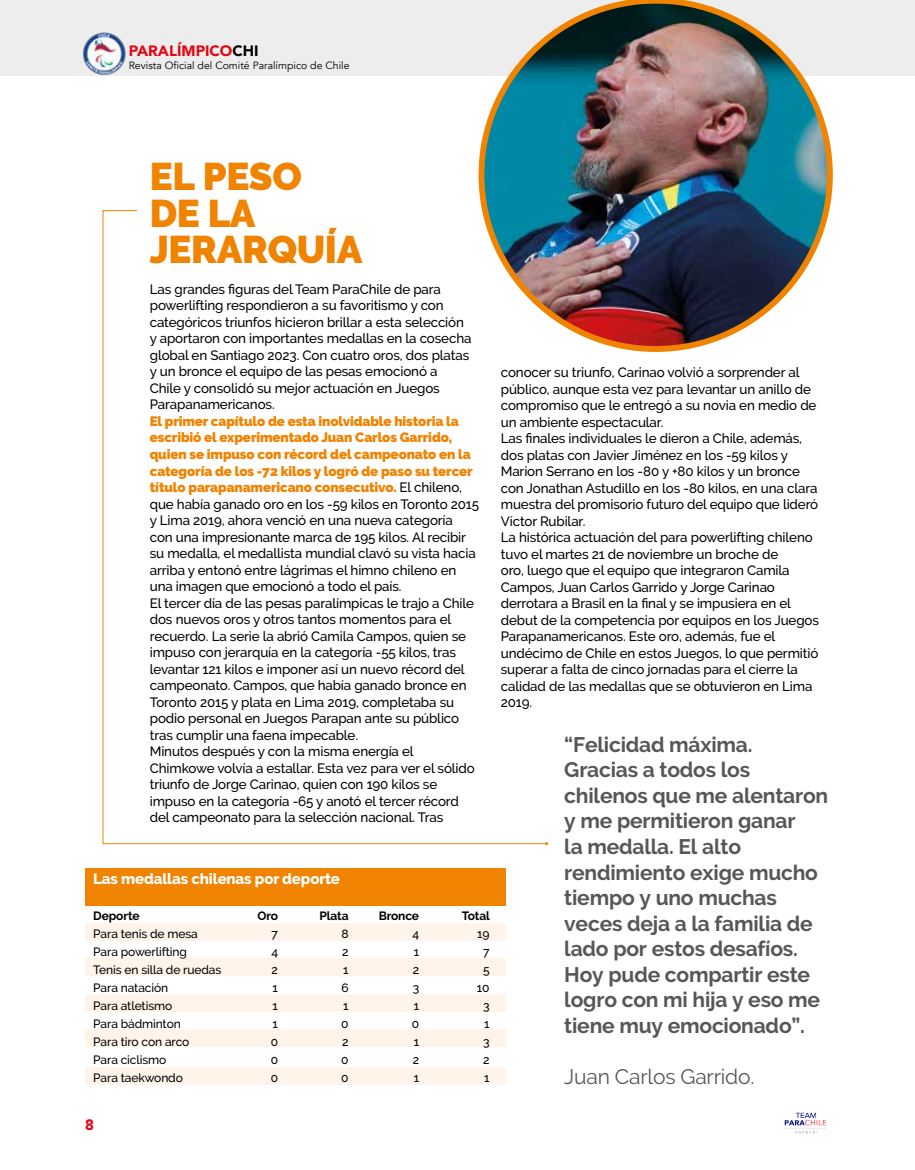
<style>
.page{position:relative;width:915px;height:1170px;background:#fff}
.page>*{position:absolute;margin:0;border:0;box-sizing:border-box;transform-origin:0 0}
.t1{font:900 38.4px/36.8px "Raleway";letter-spacing:-.01em;color:#f08300}
.t2{font:700 21px/25.5px "Raleway";letter-spacing:-.01em;color:#575756}
.t3{font:21px "Raleway";letter-spacing:-.01em;color:#575756}
.t4{font:800 15px "Raleway";letter-spacing:-.01em;color:#fff}
.t5{font:900 15px "Avenir";color:#e30613}
.t6{font:500 13.5px/16.5px "Raleway";letter-spacing:-.01em;color:#000}
.t7{font:500 12px "Raleway";letter-spacing:-.01em;color:#000}
.t8{font:700 12px "Raleway";letter-spacing:-.01em;color:#000}
.t9{font:10.5px "Avenir";color:#000}
.s1{color:#000}
.s2{font-weight:900;color:#f08300}
</style>
<div class="page">
<div style="left:0;top:0;width:914px;height:76px;background:#ededed"></div>
<img style="left:83px;top:32px;width:43px;height:44px">
<img style="left:784px;top:1112px;width:43px;height:22px">
<div style="left:85px;top:922px;width:421px;height:18px;background:#fff4e9"></div>
<div style="left:85px;top:957px;width:421px;height:18px;background:#fff4e9"></div>
<div style="left:85px;top:994px;width:421px;height:17px;background:#fff4e9"></div>
<div style="left:85px;top:1029px;width:421px;height:17px;background:#fff4e9"></div>
<div style="left:85px;top:1067px;width:421px;height:17px;background:#fff4e9"></div>
<div style="left:85px;top:868px;width:421px;height:37px;background:#f08300"></div>
<img style="left:478px;top:0;width:354px;height:352px">
<svg style="left:102px;top:210px;width:445px;height:634px"></svg>
<p class="t5" style="left:129px;top:38px;width:131px">PARALÍMPICO<span class="s1">CHI</span></p>
<p class="t9" style="left:129px;top:59px;width:222px">Revista Oficial del Comité Paralímpico de Chile</p>
<h1 class="t1" style="left:150px;top:158px;width:214px">EL PESO<br>DE LA<br>JERARQUÍA</h1>
<p class="t6" style="left:150px;top:281px;width:323px">Las grandes figuras del Team ParaChile de para powerlifting respondieron a su favoritismo y con categóricos triunfos hicieron brillar a esta selección y aportaron con importantes medallas en la cosecha global en Santiago 2023. Con cuatro oros, dos platas y un bronce el equipo de las pesas emocionó a Chile y consolidó su mejor actuación en Juegos Parapanamericanos.</p>
<p class="t6" style="left:150px;top:413px;width:331px"><span class="s2">El primer capítulo de esta inolvidable historia la escribió el experimentado Juan Carlos Garrido, quien se impuso con récord del campeonato en la categoría de los -72 kilos y logró de paso su tercer título parapanamericano consecutivo.</span> El chileno, que había ganado oro en los -59 kilos en Toronto 2015 y Lima 2019, ahora venció en una nueva categoría con una impresionante marca de 195 kilos. Al recibir su medalla, el medallista mundial clavó su vista hacia arriba y entonó entre lágrimas el himno chileno en una imagen que emocionó a todo el país.<br>El tercer día de las pesas paralímpicas le trajo a Chile dos nuevos oros y otros tantos momentos para el recuerdo. La serie la abrió Camila Campos, quien se impuso con jerarquía en la categoría -55 kilos, tras levantar 121 kilos e imponer así un nuevo récord del campeonato. Campos, que había ganado bronce en Toronto 2015 y plata en Lima 2019, completaba su podio personal en Juegos Parapan ante su público tras cumplir una faena impecable.<br>Minutos después y con la misma energía el Chimkowe volvía a estallar. Esta vez para ver el sólido triunfo de Jorge Carinao, quien con 190 kilos se impuso en la categoría -65 y anotó el tercer récord del campeonato para la selección nacional. Tras</p>
<p class="t4" style="left:93px;top:870px;width:248px">Las medallas chilenas por deporte</p>
<p class="t8" style="left:93px;top:908px;width:48px">Deporte</p>
<p class="t8" style="left:257px;top:908px;width:22px">Oro</p>
<p class="t8" style="left:319px;top:908px;width:31px">Plata</p>
<p class="t8" style="left:378px;top:908px;width:42px">Bronce</p>
<p class="t8" style="left:461px;top:908px;width:30px">Total</p>
<p class="t7" style="left:93px;top:926px;width:106px">Para tenis de mesa</p>
<p class="t7" style="left:271px;top:926px;width:8px">7</p>
<p class="t7" style="left:341px;top:926px;width:9px">8</p>
<p class="t7" style="left:412px;top:926px;width:8px">4</p>
<p class="t7" style="left:477px;top:926px;width:14px">19</p>
<p class="t7" style="left:93px;top:944px;width:95px">Para powerlifting</p>
<p class="t7" style="left:271px;top:944px;width:8px">4</p>
<p class="t7" style="left:342px;top:944px;width:8px">2</p>
<p class="t7" style="left:413px;top:944px;width:7px">1</p>
<p class="t7" style="left:483px;top:944px;width:8px">7</p>
<p class="t7" style="left:93px;top:962px;width:130px">Tenis en silla de ruedas</p>
<p class="t7" style="left:271px;top:962px;width:8px">2</p>
<p class="t7" style="left:343px;top:962px;width:7px">1</p>
<p class="t7" style="left:412px;top:962px;width:8px">2</p>
<p class="t7" style="left:483px;top:962px;width:8px">5</p>
<p class="t7" style="left:93px;top:980px;width:76px">Para natación</p>
<p class="t7" style="left:272px;top:980px;width:7px">1</p>
<p class="t7" style="left:341px;top:980px;width:9px">6</p>
<p class="t7" style="left:412px;top:980px;width:8px">3</p>
<p class="t7" style="left:477px;top:980px;width:14px">10</p>
<p class="t7" style="left:93px;top:998px;width:81px">Para atletismo</p>
<p class="t7" style="left:272px;top:998px;width:7px">1</p>
<p class="t7" style="left:343px;top:998px;width:7px">1</p>
<p class="t7" style="left:413px;top:998px;width:7px">1</p>
<p class="t7" style="left:483px;top:998px;width:8px">3</p>
<p class="t7" style="left:93px;top:1016px;width:89px">Para bádminton</p>
<p class="t7" style="left:272px;top:1016px;width:7px">1</p>
<p class="t7" style="left:341px;top:1016px;width:9px">0</p>
<p class="t7" style="left:411px;top:1016px;width:9px">0</p>
<p class="t7" style="left:484px;top:1016px;width:7px">1</p>
<p class="t7" style="left:93px;top:1034px;width:97px">Para tiro con arco</p>
<p class="t7" style="left:270px;top:1034px;width:9px">0</p>
<p class="t7" style="left:342px;top:1034px;width:8px">2</p>
<p class="t7" style="left:413px;top:1034px;width:7px">1</p>
<p class="t7" style="left:483px;top:1034px;width:8px">3</p>
<p class="t7" style="left:93px;top:1052px;width:75px">Para ciclismo</p>
<p class="t7" style="left:270px;top:1052px;width:9px">0</p>
<p class="t7" style="left:341px;top:1052px;width:9px">0</p>
<p class="t7" style="left:412px;top:1052px;width:8px">2</p>
<p class="t7" style="left:483px;top:1052px;width:8px">2</p>
<p class="t7" style="left:93px;top:1070px;width:91px">Para taekwondo</p>
<p class="t7" style="left:270px;top:1070px;width:9px">0</p>
<p class="t7" style="left:341px;top:1070px;width:9px">0</p>
<p class="t7" style="left:413px;top:1070px;width:7px">1</p>
<p class="t7" style="left:484px;top:1070px;width:7px">1</p>
<p class="t6" style="left:500px;top:364px;width:319px">conocer su triunfo, Carinao volvió a sorprender al público, aunque esta vez para levantar un anillo de compromiso que le entregó a su novia en medio de un ambiente espectacular.<br>Las finales individuales le dieron a Chile, además, dos platas con Javier Jiménez en los -59 kilos y Marion Serrano en los -80 y +80 kilos y un bronce con Jonathan Astudillo en los -80 kilos, en una clara muestra del promisorio futuro del equipo que lideró Víctor Rubilar.<br>La histórica actuación del para powerlifting chileno tuvo el martes 21 de noviembre un broche de<br>oro, luego que el equipo que integraron Camila Campos, Juan Carlos Garrido y Jorge Carinao derrotara a Brasil en la final y se impusiera en el debut de la competencia por equipos en los Juegos Parapanamericanos. Este oro, además, fue el undécimo de Chile en estos Juegos, lo que permitió superar a falta de cinco jornadas para el cierre la calidad de las medallas que se obtuvieron en Lima 2019.</p>
<p class="t2" style="left:564px;top:731px;width:265px">“Felicidad máxima.<br>Gracias a todos los chilenos que me alentaron y me permitieron ganar<br>la medalla. El alto rendimiento exige mucho tiempo y uno muchas veces deja a la familia de lado por estos desafíos.<br>Hoy pude compartir este logro con mi hija y eso me tiene muy emocionado”.</p>
<h2 class="t3" style="left:564px;top:1063px;width:191px">Juan Carlos Garrido.</h2>
<p class="t5" style="left:85px;top:1111px;width:10px">8</p>
</div>
